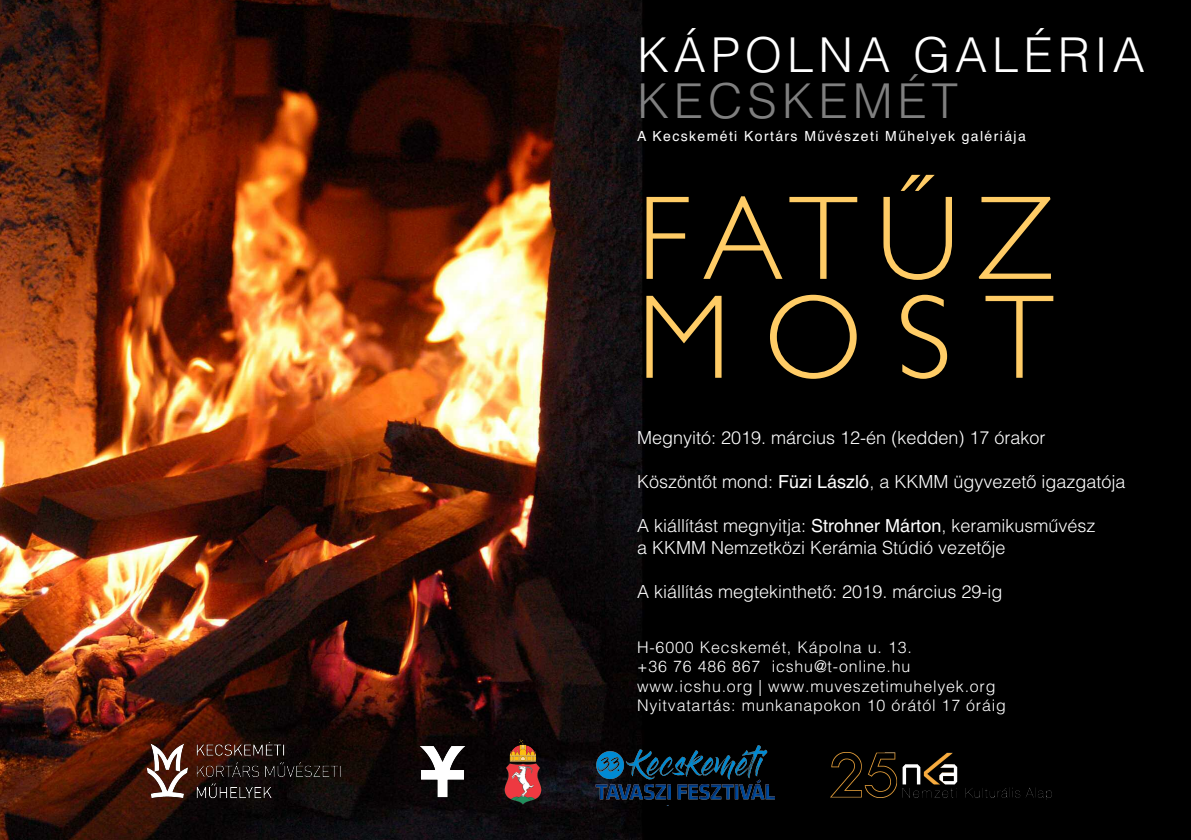
<style>
.page{position:relative;width:1191px;height:840px;background:#fff}
.page>*{position:absolute;margin:0;border:0;box-sizing:border-box;transform-origin:0 0}
.t1{font:300 120px/98.8px "Gill Sans";letter-spacing:.15em;color:#fc6}
.t2{font:300 48px "Helvetica";letter-spacing:.1em;color:#fff}
.t3{font:300 48px "Helvetica";letter-spacing:.1em;color:rgb(255 255 255/.5)}
.t4{font:300 18px/22px "Helvetica";color:#fff}
.t5{font:300 16px/19.6px "Helvetica";letter-spacing:.05em;color:#fff}
.t6{font:14px "Helvetica";letter-spacing:.1em;color:#fff}
.s1{font-weight:400}
</style>
<div class="page">
<img style="left:0;top:0;width:1191px;height:839px">
<img style="left:505px;top:738px;width:36px;height:66px">
<img style="left:144px;top:742px;width:200px;height:57px">
<img style="left:415px;top:743px;width:54px;height:55px">
<img style="left:596px;top:744px;width:180px;height:60px">
<img style="left:831px;top:751px;width:220px;height:48px">
<h2 class="t2" style="left:637px;top:14px;width:509px">KÁPOLNA GALÉRIA</h2>
<h2 class="t3" style="left:637px;top:60px;width:323px">KECSKEMÉT</h2>
<p class="t6" style="left:637px;top:128px;width:390px">A Kecskeméti Kortárs Művészeti Műhelyek galériája</p>
<h1 class="t1" style="left:637px;top:188px;width:418px">FATŰZ<br>MOST</h1>
<p class="t4" style="left:637px;top:425px;width:410px">Megnyitó: 2019. március 12-én (kedden) 17 órakor</p>
<p class="t4" style="left:637px;top:469px;width:490px">Köszöntőt mond: <span class="s1">Füzi László</span>, a KKMM ügyvezető igazgatója</p>
<p class="t4" style="left:637px;top:513px;width:460px">A kiállítást megnyitja: <span class="s1">Strohner Márton</span>, keramikusművész a KKMM Nemzetközi Kerámia Stúdió vezetője</p>
<p class="t4" style="left:637px;top:579px;width:367px">A kiállítás megtekinthető: 2019. március 29-ig</p>
<p class="t5" style="left:637px;top:635px;width:370px">H-6000 Kecskemét, Kápolna u. 13.<br>+36 76 486 867 icshu@t-online.hu www.icshu.org | www.muveszetimuhelyek.org Nyitvatartás: munkanapokon 10 órától 17 óráig</p>
</div>
